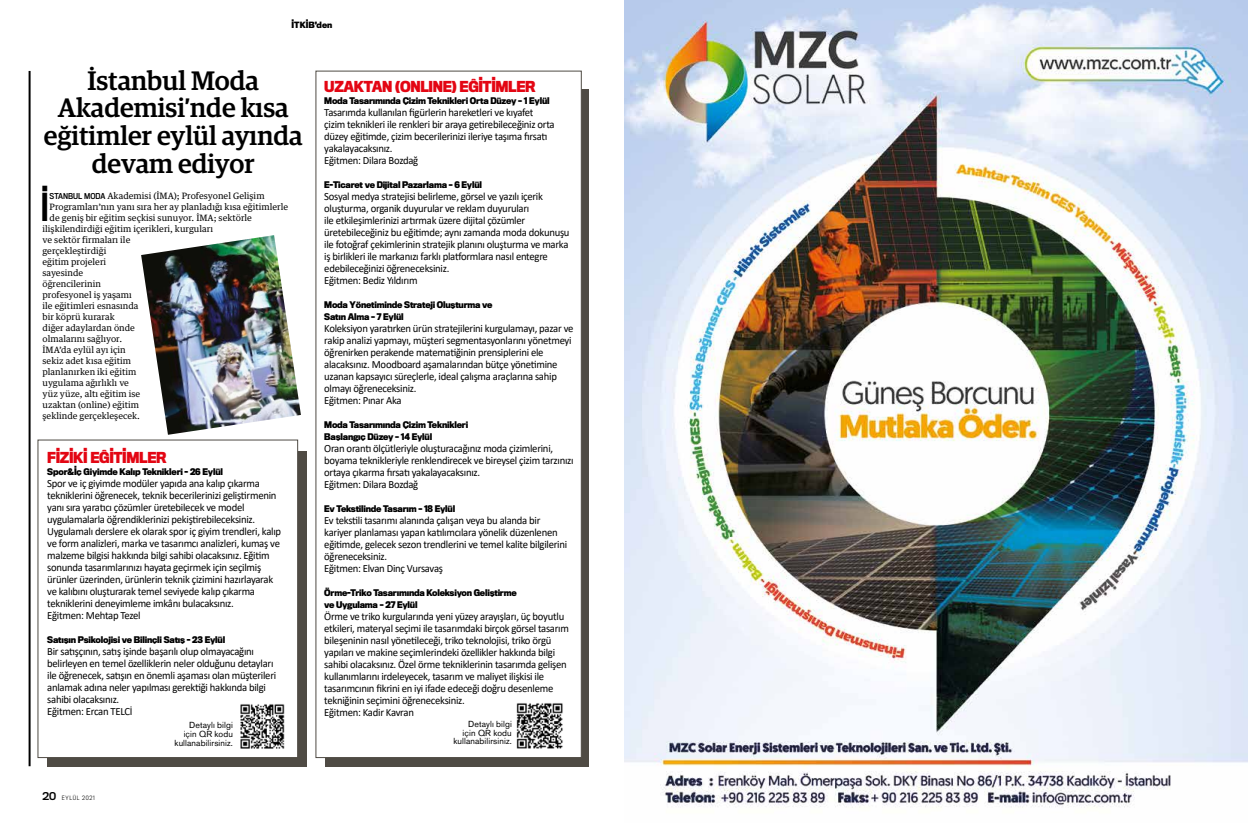
<style>
.page{position:relative;width:1248px;height:823px;background:#fff}
.page>*{position:absolute;margin:0;border:0;box-sizing:border-box;transform-origin:0 0}
.t1{font:35.3px "Titling Gothic FB Narrow Standard";color:#000}
.t2{font:500 26.8px/27.9px "Guardian Egyp";color:#000;text-align:center}
.t3{font:700 14px "Titling Gothic FB Narrow";letter-spacing:-.025em;color:#e30613}
.t4{font:11px/12px "Calibri";letter-spacing:-.025em;color:#000}
.t5{font:8.8px "Guardian Text Egyp";color:#000}
.t6{font:8.7px/8.7px "Akzidenz Grotesk";letter-spacing:.015em;color:#000;text-align:right}
.t7{font:700 8.5px/12px "Titling Gothic FB Narrow";letter-spacing:-.025em;color:#000}
.t8{font:700 8px "Titling Gothic FB Narrow";color:#000}
.t9{font:300 5.5px "Titling Gothic FB Narrow";letter-spacing:.12em;color:#000}
.s1{font-family:"Titling Gothic FB Narrow Standard";font-size:7.5px}
.s2{font-family:"Titling Gothic FB Normal Standard";font-weight:400;font-size:10px}
</style>
<div class="page">
<hr style="left:29px;top:71px;width:2px;height:694px;background:#000">
<div style="left:325px;top:89px;width:264px;height:676px;background:#4f4b44"></div>
<div style="left:47px;top:451px;width:259px;height:314px;background:#4f4b44"></div>
<div style="left:316px;top:71px;width:265px;height:686px;background:#fff"></div>
<div style="left:38px;top:439px;width:260px;height:318px;background:#fff"></div>
<img style="left:516px;top:703px;width:47px;height:46px">
<img style="left:240px;top:704px;width:45px;height:44px">
<img style="left:141px;top:235px;width:160px;height:199px">
<img style="left:624px;top:0;width:623px;height:808px">
<p class="t8" style="left:291px;top:19px;width:42px">İTKİB’den</p>
<h2 class="t2" style="left:44px;top:64px;width:260px">İstanbul Moda<br>Akademisi’nde kısa eğitimler eylül ayında devam ediyor</h2>
<h1 class="t1" style="left:40px;top:185px;width:6px">İ</h1>
<p class="t5" style="left:50px;top:188px;width:216px"><span class="s1">STANBUL MODA</span> Akademisi (İMA); Profesyonel Gelişim</p>
<p class="t5" style="left:50px;top:199px;width:240px">Programları’nın yanı sıra her ay planladığı kısa eğitimlerle</p>
<p class="t5" style="left:50px;top:210px;width:204px">de geniş bir eğitim seçkisi sunuyor. İMA; sektörle</p>
<p class="t5" style="left:43px;top:221px;width:172px">ilişkilendirdiği eğitim içerikleri, kurguları</p>
<p class="t5" style="left:43px;top:232px;width:89px">ve sektör firmaları ile</p>
<p class="t5" style="left:43px;top:243px;width:65px">gerçekleştirdiği</p>
<p class="t5" style="left:43px;top:254px;width:65px">eğitim projeleri</p>
<p class="t5" style="left:43px;top:265px;width:42px">sayesinde</p>
<p class="t5" style="left:43px;top:276px;width:60px">öğrencilerinin</p>
<p class="t5" style="left:43px;top:287px;width:91px">profesyonel iş yaşamı</p>
<p class="t5" style="left:43px;top:298px;width:97px">ile eğitimleri esnasında</p>
<p class="t5" style="left:43px;top:309px;width:74px">bir köprü kurarak</p>
<p class="t5" style="left:43px;top:320px;width:94px">diğer adaylardan önde</p>
<p class="t5" style="left:43px;top:331px;width:81px">olmalarını sağlıyor.</p>
<p class="t5" style="left:43px;top:342px;width:85px">İMA’da eylül ayı için</p>
<p class="t5" style="left:43px;top:353px;width:90px">sekiz adet kısa eğitim</p>
<p class="t5" style="left:43px;top:364px;width:95px">planlanırken iki eğitim</p>
<p class="t5" style="left:43px;top:375px;width:88px">uygulama ağırlıklı ve</p>
<p class="t5" style="left:43px;top:386px;width:99px">yüz yüze, altı eğitim ise</p>
<p class="t5" style="left:43px;top:397px;width:98px">uzaktan (online) eğitim</p>
<p class="t5" style="left:43px;top:408px;width:99px">şeklinde gerçekleşecek.</p>
<p class="t3" style="left:47px;top:447px;width:121px">FİZİKİ EĞİTİMLER</p>
<p class="t7" style="left:47px;top:465px;width:177px">Spor&amp;İç Giyimde Kalıp Teknikleri - 26 Eylül</p>
<p class="t4" style="left:47px;top:477px;width:235px">Spor ve iç giyimde modüler yapıda ana kalıp çıkarma tekniklerini öğrenecek, teknik becerilerinizi geliştirmenin yanı sıra yaratıcı çözümler üretebilecek ve model uygulamalarla öğrendiklerinizi pekiştirebileceksiniz.<br>Uygulamalı derslere ek olarak spor iç giyim trendleri, kalıp ve form analizleri, marka ve tasarımcı analizleri, kumaş ve malzeme bilgisi hakkında bilgi sahibi olacaksınız. Eğitim sonunda tasarımlarınızı hayata geçirmek için seçilmiş ürünler üzerinden, ürünlerin teknik çizimini hazırlayarak ve kalıbını oluşturarak temel seviyede kalıp çıkarma tekniklerini deneyimleme imkânı bulacaksınız.<br>Eğitmen: Mehtap Tezel</p>
<p class="t7" style="left:47px;top:633px;width:179px">Satışın Psikolojisi ve Bilinçli Satış - 23 Eylül</p>
<p class="t4" style="left:47px;top:645px;width:230px">Bir satışçının, satış işinde başarılı olup olmayacağını belirleyen en temel özelliklerin neler olduğunu detayları ile öğrenecek, satışın en önemli aşaması olan müşterileri anlamak adına neler yapılması gerektiği hakkında bilgi sahibi olacaksınız.<br>Eğitmen: Ercan TELCİ</p>
<p class="t9" style="left:43px;top:794px;width:54px"><span class="s2">20</span> EYLÜL 2021</p>
<p class="t6" style="left:175px;top:720px;width:60px">Detaylı bilgi için QR kodu kullanabilirsiniz.</p>
<p class="t3" style="left:324px;top:76px;width:213px">UZAKTAN (ONLINE) EĞİTİMLER</p>
<p class="t7" style="left:324px;top:94px;width:227px">Moda Tasarımında Çizim Teknikleri Orta Düzey – 1 Eylül</p>
<p class="t4" style="left:324px;top:106px;width:232px">Tasarımda kullanılan figürlerin hareketleri ve kıyafet çizim teknikleri ile renkleri bir araya getirebileceğiniz orta düzey eğitimde, çizim becerilerinizi ileriye taşıma fırsatı yakalayacaksınız.<br>Eğitmen: Dilara Bozdağ</p>
<p class="t7" style="left:324px;top:178px;width:159px">E-Ticaret ve Dijital Pazarlama – 6 Eylül</p>
<p class="t4" style="left:324px;top:190px;width:247px">Sosyal medya stratejisi belirleme, görsel ve yazılı içerik oluşturma, organik duyurular ve reklam duyuruları<br>ile etkileşimlerinizi artırmak üzere dijital çözümler üretebileceğiniz bu eğitimde; aynı zamanda moda dokunuşu ile fotoğraf çekimlerinin stratejik planını oluşturma ve marka iş birlikleri ile markanızı farklı platformlara nasıl entegre edebileceğinizi öğreneceksiniz.<br>Eğitmen: Bediz Yıldırım</p>
<p class="t7" style="left:324px;top:298px;width:170px">Moda Yönetiminde Strateji Oluşturma ve<br>Satın Alma – 7 Eylül</p>
<p class="t4" style="left:324px;top:322px;width:251px">Koleksiyon yaratırken ürün stratejilerini kurgulamayı, pazar ve rakip analizi yapmayı, müşteri segmentasyonlarını yönetmeyi öğrenirken perakende matematiğinin prensiplerini ele alacaksınız. Moodboard aşamalarından bütçe yönetimine uzanan kapsayıcı süreçlerle, ideal çalışma araçlarına sahip olmayı öğreneceksiniz.<br>Eğitmen: Pınar Aka</p>
<p class="t7" style="left:324px;top:418px;width:145px">Moda Tasarımında Çizim Teknikleri<br>Başlangıç Düzey – 14 Eylül</p>
<p class="t4" style="left:324px;top:442px;width:251px">Oran orantı ölçütleriyle oluşturacağınız moda çizimlerini, boyama teknikleriyle renklendirecek ve bireysel çizim tarzınızı ortaya çıkarma fırsatı yakalayacaksınız.<br>Eğitmen: Dilara Bozdağ</p>
<p class="t7" style="left:324px;top:502px;width:132px">Ev Tekstilinde Tasarım – 18 Eylül</p>
<p class="t4" style="left:324px;top:514px;width:244px">Ev tekstili tasarımı alanında çalışan veya bu alanda bir kariyer planlaması yapan katılımcılara yönelik düzenlenen eğitimde, gelecek sezon trendlerini ve temel kalite bilgilerini öğreneceksiniz.<br>Eğitmen: Elvan Dinç Vursavaş</p>
<p class="t7" style="left:324px;top:586px;width:194px">Örme-Triko Tasarımında Koleksiyon Geliştirme ve Uygulama – 27 Eylül</p>
<p class="t4" style="left:324px;top:610px;width:246px">Örme ve triko kurgularında yeni yüzey arayışları, üç boyutlu etkileri, materyal seçimi ile tasarımdaki birçok görsel tasarım bileşeninin nasıl yönetileceği, triko teknolojisi, triko örgü yapıları ve makine seçimlerindeki özellikler hakkında bilgi sahibi olacaksınız. Özel örme tekniklerinin tasarımda gelişen kullanımlarını irdeleyecek, tasarım ve maliyet ilişkisi ile tasarımcının fikrini en iyi ifade edeceği doğru desenleme tekniğinin seçimini öğreneceksiniz.<br>Eğitmen: Kadir Kavran</p>
<p class="t6" style="left:453px;top:719px;width:60px">Detaylı bilgi için QR kodu kullanabilirsiniz.</p>
</div>
